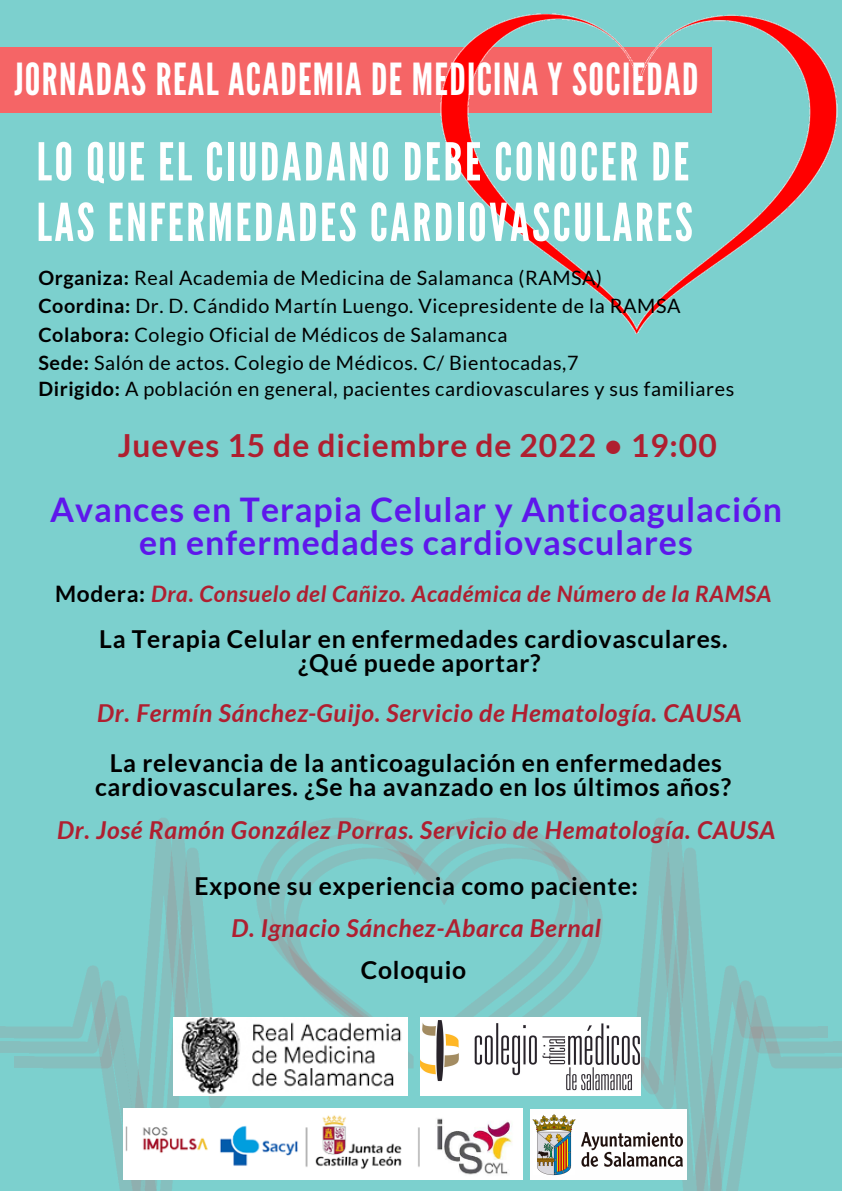
<style>
.page{position:relative;width:842px;height:1191px;background:#fff}
.page>*{position:absolute;margin:0;border:0;box-sizing:border-box;transform-origin:0 0}
.t1{font:52.1px/60.5px "League Gothic";letter-spacing:.05em;color:#fff}
.t2{font:44.1px "League Gothic";letter-spacing:.03em;color:#fff}
.t3{font:700 33.9px/33.7px "Lato";letter-spacing:.03em;color:#5e17eb;text-align:center}
.t4{font:700 31.8px "Lato";letter-spacing:.03em;color:#af1f30}
.t5{font:700 24.7px/24px "Lato";letter-spacing:.03em;color:#000;text-align:center}
.t6{font:italic 700 24.7px "Lato";letter-spacing:.03em;color:#af1f30}
.t7{font:italic 700 22.7px "Lato";letter-spacing:.03em;color:#af1f30}
.t8{font:19.8px/28.5px "Lato";letter-spacing:.03em;color:#000}
.s1{font-weight:700}
.s2{font-style:normal;color:#000}
</style>
<div class="page">
<div style="left:0;top:0;width:842px;height:1190px;background:#7cd0ce"></div>
<div style="left:0;top:47px;width:712px;height:66px;background:#f56566"></div>
<img style="left:157px;top:818px;width:509px;height:9px">
<img style="left:0;top:827px;width:681px;height:241px">
<img style="left:15px;top:842px;width:827px;height:348px">
<img style="left:440px;top:13px;width:398px;height:321px">
<img style="left:173px;top:1017px;width:235px;height:78px">
<img style="left:124px;top:1108px;width:399px;height:70px">
<img style="left:421px;top:1017px;width:220px;height:78px">
<img style="left:531px;top:1109px;width:155px;height:69px">
<h2 class="t2" style="left:14px;top:54px;width:685px">JORNADAS REAL ACADEMIA DE MEDICINA Y SOCIEDAD</h2>
<h1 class="t1" style="left:37px;top:133px;width:658px">LO QUE EL CIUDADANO DEBE CONOCER DE<br>LAS ENFERMEDADES CARDIOVASCULARES</h1>
<p class="t8" style="left:38px;top:263px;width:644px"><span class="s1">Organiza:</span> Real Academia de Medicina de Salamanca (RAMSA)<br><span class="s1">Coordina:</span> Dr. D. Cándido Martín Luengo. Vicepresidente de la RAMSA <span class="s1">Colabora:</span> Colegio Oficial de Médicos de Salamanca<br><span class="s1">Sede:</span> Salón de actos. Colegio de Médicos. C/ Bientocadas,7</p>
<p class="t8" style="left:38px;top:374px;width:697px"><span class="s1">Dirigido:</span> A población en general, pacientes cardiovasculares y sus familiares</p>
<h3 class="t4" style="left:118px;top:425px;width:600px">Jueves 15 de diciembre de 2022 • 19:00</h3>
<h3 class="t3" style="left:50px;top:491px;width:733px">Avances en Terapia Celular y Anticoagulación en enfermedades cardiovasculares</h3>
<p class="t7" style="left:55px;top:579px;width:718px"><span class="s2">Modera:</span> Dra. Consuelo del Cañizo. Académica de Número de la RAMSA</p>
<p class="t5" style="left:99px;top:626px;width:630px">La Terapia Celular en enfermedades cardiovasculares. ¿Qué puede aportar?</p>
<p class="t6" style="left:97px;top:697px;width:646px">Dr. Fermín Sánchez-Guijo. Servicio de Hematología. CAUSA</p>
<p class="t5" style="left:95px;top:750px;width:637px">La relevancia de la anticoagulación en enfermedades cardiovasculares. ¿Se ha avanzado en los últimos años?</p>
<p class="t6" style="left:57px;top:814px;width:719px">Dr. José Ramón González Porras. Servicio de Hematología. CAUSA</p>
<p class="t5" style="left:194px;top:872px;width:445px">Expone su experiencia como paciente:</p>
<p class="t6" style="left:231px;top:912px;width:371px">D. Ignacio Sánchez-Abarca Bernal</p>
<p class="t5" style="left:361px;top:956px;width:107px">Coloquio</p>
</div>
